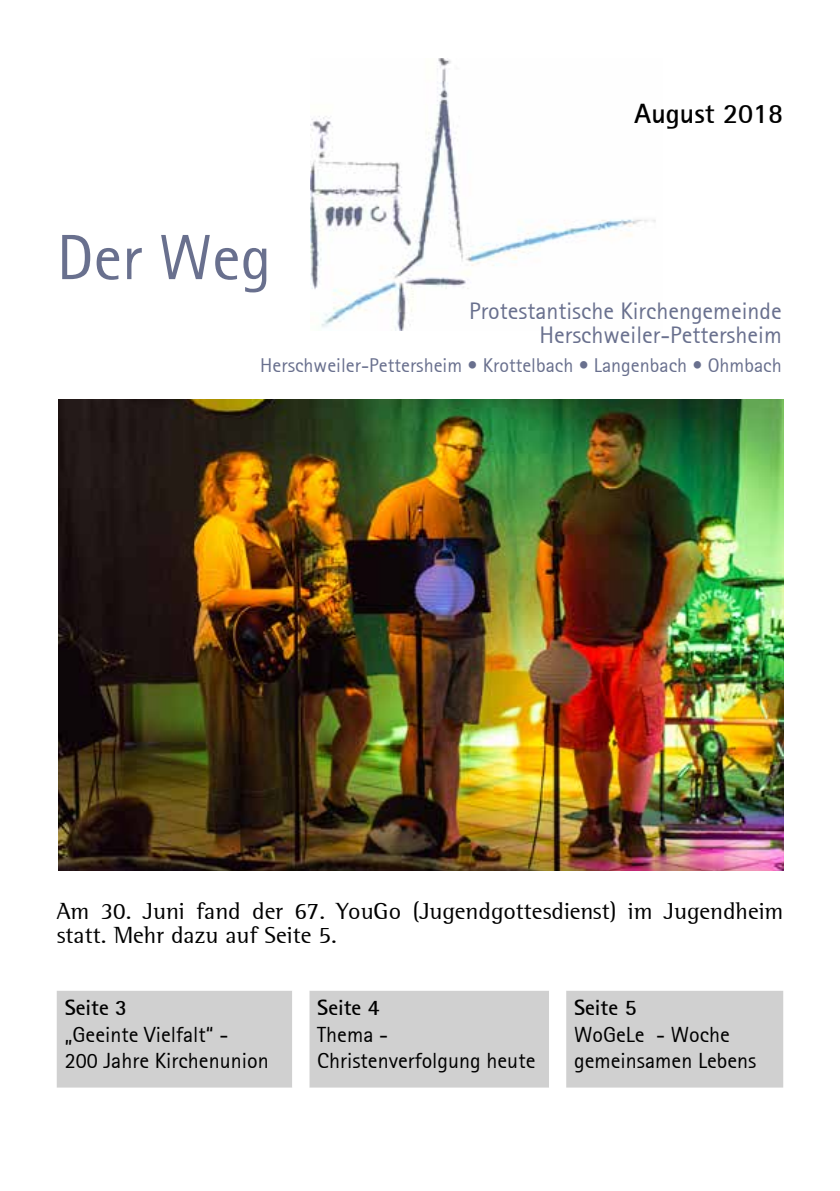
<style>
.page{position:relative;width:840px;height:1191px;background:#fff}
.page>*{position:absolute;margin:0;border:0;box-sizing:border-box;transform-origin:0 0}
.t1{font:64px "Rotis Sans Serif";color:#69708e}
.t2{font:700 28px "Rotis Sans Serif";color:#000}
.t3{font:24px/24px "Rotis Semi Serif";color:#000}
.t4{font:24px/24px "Rotis Sans Serif";color:#69708e;text-align:right}
.t5{font:22px/26.4px "Rotis Sans Serif";color:#000}
.t6{font:700 22px "Rotis Sans Serif";color:#000}
.t7{font:20px "Rotis Sans Serif";color:#69708e}
</style>
<div class="page">
<img style="left:310px;top:58px;width:346px;height:272px">
<div style="left:57px;top:991px;width:725px;height:96px;background:#d0d0d0"></div>
<svg style="left:292px;top:991px;width:274px;height:96px;background:#d5d5d5"></svg>
<img style="left:58px;top:399px;width:724px;height:471px">
<h1 class="t1" style="left:57px;top:220px;width:216px">Der Weg</h1>
<p class="t2" style="left:634px;top:96px;width:150px">August 2018</p>
<p class="t4" style="left:469px;top:299px;width:314px">Protestantische Kirchengemeinde<br>Herschweiler-Pettersheim</p>
<p class="t7" style="left:260px;top:353px;width:522px">Herschweiler-Pettersheim • Krottelbach • Langenbach • Ohmbach</p>
<p class="t3" style="left:57px;top:898px;width:727px">Am 30. Juni fand der 67. YouGo (Jugendgottesdienst) im Jugendheim statt. Mehr dazu auf Seite 5.</p>
<p class="t6" style="left:65px;top:994px;width:64px">Seite 3</p>
<p class="t5" style="left:65px;top:1021px;width:205px">„Geeinte Vielfalt“ -<br>200 Jahre Kirchenunion</p>
<p class="t6" style="left:317px;top:994px;width:64px">Seite 4</p>
<p class="t5" style="left:317px;top:1021px;width:219px">Thema -<br>Christenverfolgung heute</p>
<p class="t6" style="left:574px;top:994px;width:64px">Seite 5</p>
<p class="t5" style="left:574px;top:1021px;width:184px">WoGeLe - Woche gemeinsamen Lebens</p>
</div>
